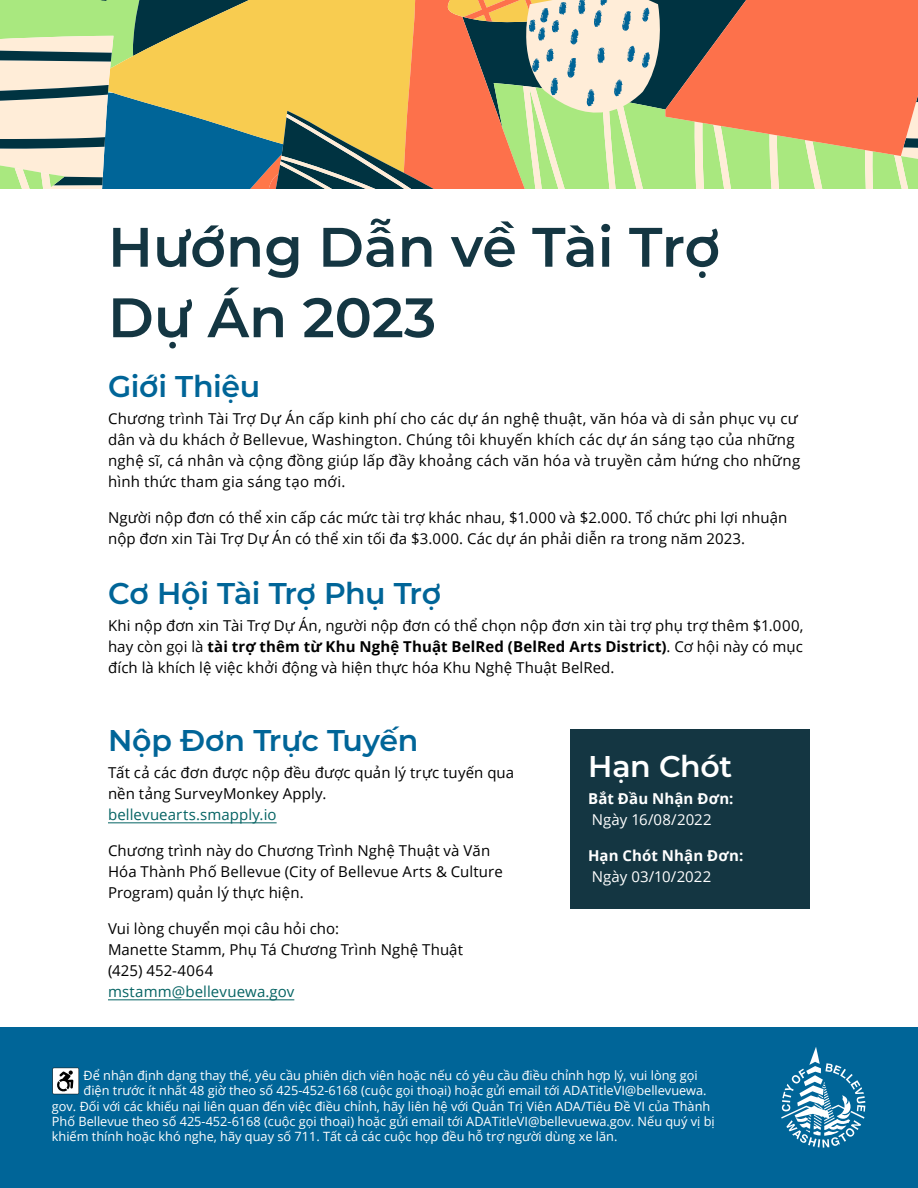
<style>
.page{position:relative;width:918px;height:1188px;background:#fff}
.page>*{position:absolute;margin:0;border:0;box-sizing:border-box;transform-origin:0 0}
.t1{font:600 55.5px/70.5px "Montserrat";color:#143642}
.t2{font:600 30px "Montserrat";letter-spacing:-.01em;color:#006598}
.t3{font:600 30px "Montserrat";letter-spacing:-.01em;color:#fff}
.P1{font:15px/21px "Open Sans";letter-spacing:.01em;color:#000}
.P1-2{font:700 15px/21px "Open Sans";letter-spacing:.01em;color:#fff}
.text{font:12.75px "Open Sans";color:#fff}
.s1{font-weight:700}
.s2{color:#056363}
.s3{font-weight:400}
</style>
<div class="page">
<hr style="left:108px;top:822px;width:169px;height:1px;background:#056363">
<hr style="left:108px;top:999px;width:186px;height:1px;background:#056363">
<div style="left:570px;top:729px;width:240px;height:180px;background:#143642"></div>
<svg style="left:0;top:0;width:918px;height:188px;background:#bda371"></svg>
<div style="left:0;top:1028px;width:918px;height:160px;background:#006598"></div>
<svg style="left:781px;top:1047px;width:84px;height:101px"></svg>
<svg style="left:52px;top:1068px;width:27px;height:26px"></svg>
<h1 class="t1" style="left:108px;top:209px;width:614px">Hướng Dẫn về Tài Trợ<br>Dự Án 2023</h1>
<h2 class="t2" style="left:108px;top:366px;width:154px">Giới Thiệu</h2>
<p class="P1" style="left:108px;top:408px;width:694px">Chương trình Tài Trợ Dự Án cấp kinh phí cho các dự án nghệ thuật, văn hóa và di sản phục vụ cư dân và du khách ở Bellevue, Washington. Chúng tôi khuyến khích các dự án sáng tạo của những nghệ sĩ, cá nhân và cộng đồng giúp lấp đầy khoảng cách văn hóa và truyền cảm hứng cho những hình thức tham gia sáng tạo mới.</p>
<p class="P1" style="left:108px;top:507px;width:681px">Người nộp đơn có thể xin cấp các mức tài trợ khác nhau, $1.000 và $2.000. Tổ chức phi lợi nhuận nộp đơn xin Tài Trợ Dự Án có thể xin tối đa $3.000. Các dự án phải diễn ra trong năm 2023.</p>
<h2 class="t2" style="left:108px;top:573px;width:335px">Cơ Hội Tài Trợ Phụ Trợ</h2>
<p class="P1" style="left:108px;top:615px;width:697px;text-align:justify">Khi nộp đơn xin Tài Trợ Dự Án, người nộp đơn có thể chọn nộp đơn xin tài trợ phụ trợ thêm $1.000, hay còn gọi là <span class="s1">tài trợ thêm từ Khu Nghệ Thuật BelRed (BelRed Arts District)</span>. Cơ hội này có mục đích là khích lệ việc khởi động và hiện thực hóa Khu Nghệ Thuật BelRed.</p>
<h2 class="t2" style="left:108px;top:719px;width:312px">Nộp Đơn Trực Tuyến</h2>
<p class="P1" style="left:108px;top:762px;width:408px">Tất cả các đơn được nộp đều được quản lý trực tuyến qua nền tảng SurveyMonkey Apply.<br><span class="s2">bellevuearts.smapply.io</span></p>
<p class="P1" style="left:108px;top:840px;width:396px">Chương trình này do Chương Trình Nghệ Thuật và Văn<br>Hóa Thành Phố Bellevue (City of Bellevue Arts &amp; Culture<br>Program) quản lý thực hiện.</p>
<p class="P1" style="left:108px;top:918px;width:357px">Vui lòng chuyển mọi câu hỏi cho:<br>Manette Stamm, Phụ Tá Chương Trình Nghệ Thuật (425) 452-4064<br><span class="s2">mstamm@bellevuewa.gov</span></p>
<h2 class="t3" style="left:588px;top:745px;width:146px">Hạn Chót</h2>
<p class="P1-2" style="left:588px;top:787px;width:147px">Bắt Đầu Nhận Đơn:<br><span class="s3">Ngày 16/08/2022</span></p>
<p class="P1-2" style="left:588px;top:844px;width:157px">Hạn Chót Nhận Đơn:<br><span class="s3">Ngày 03/10/2022</span></p>
<p class="text" style="left:84px;top:1067px;width:616px">Để nhận định dạng thay thế, yêu cầu phiên dịch viên hoặc nếu có yêu cầu điều chỉnh hợp lý, vui lòng gọi</p>
<p class="text" style="left:84px;top:1082px;width:625px">điện trước ít nhất 48 giờ theo số 425-452-6168 (cuộc gọi thoại) hoặc gửi email tới ADATitleVI@bellevuewa.</p>
<p class="text" style="left:52px;top:1097px;width:660px">gov. Đối với các khiếu nại liên quan đến việc điều chỉnh, hãy liên hệ với Quản Trị Viên ADA/Tiêu Đề VI của Thành</p>
<p class="text" style="left:52px;top:1113px;width:664px">Phố Bellevue theo số 425-452-6168 (cuộc gọi thoại) hoặc gửi email tới ADATitleVI@bellevuewa.gov. Nếu quý vị bị</p>
<p class="text" style="left:52px;top:1128px;width:567px">khiếm thính hoặc khó nghe, hãy quay số 711. Tất cả các cuộc họp đều hỗ trợ người dùng xe lăn.</p>
</div>
